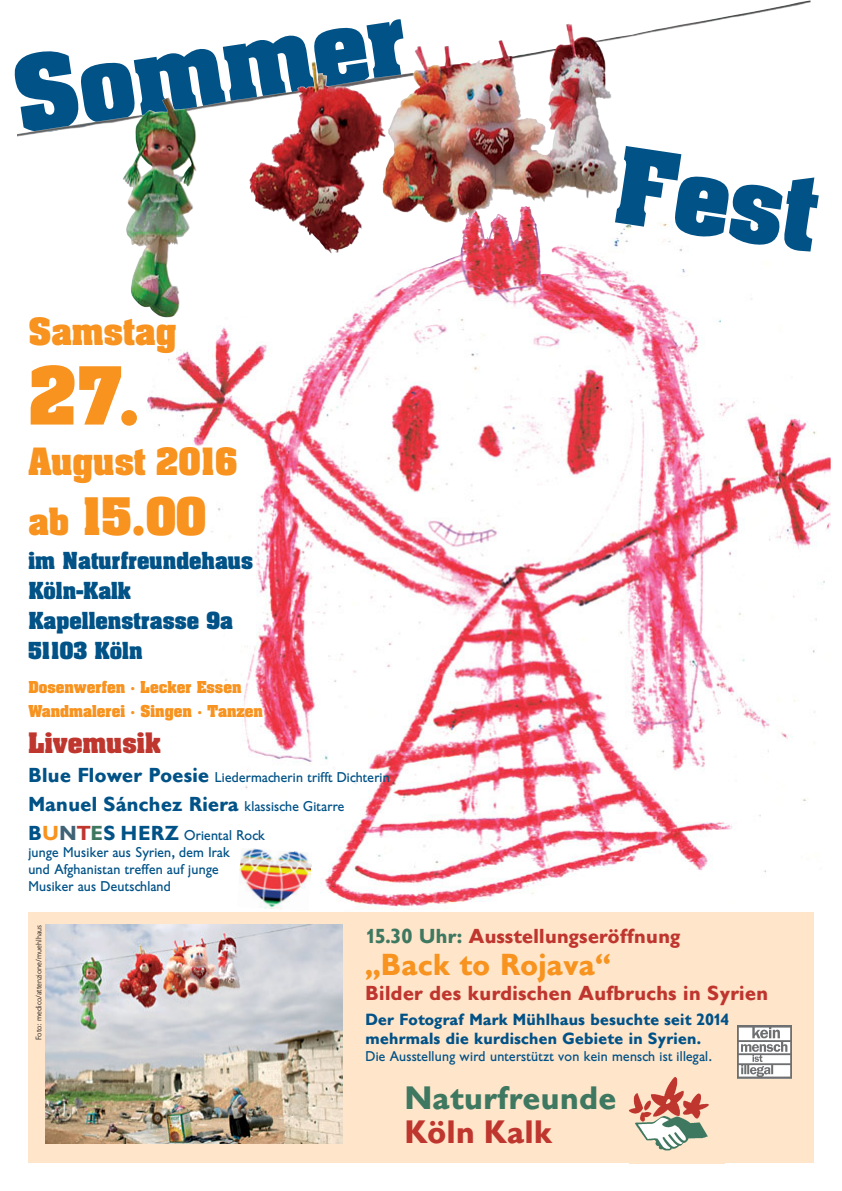
<style>
.page{position:relative;width:842px;height:1191px;background:#fff}
.page>*{position:absolute;margin:0;border:0;box-sizing:border-box;transform-origin:0 0}
.t1{font:700 90px "Aachen";color:#005287}
.t2{font:700 68px "Aachen";color:#f7931e}
.t3{font:700 44px "Aachen";color:#f7931e}
.t4{font:700 32px "Aachen";color:#f7931e}
.t5{font:700 32px "Gill Sans BQ";color:#3e7861}
.t6{font:700 32px "Gill Sans BQ";color:#bf362f}
.t7{font:700 30px "Gill Sans BQ";color:#f7931e}
.t8{font:700 24px "Aachen";color:#bf362f}
.t9{font:700 20px "Gill Sans BQ";color:#bf362f}
.t10{font:700 20px/30px "Aachen";color:#005287}
.t11{font:700 20px "Gill Sans BQ";color:#005287}
.t12{font:700 16px/19px "Gill Sans BQ";color:#005287}
.t13{font:14px/17px "Gill Sans BQ";color:#005287}
.t14{font:700 14px/24px "Aachen";color:#f7931e}
.t15{font:300 8px "Gill Sans BQ";color:#000}
.s1{font-size:32px}
.s2{font-weight:700;font-size:20px}
.s3{font-weight:400;font-size:14px}
.s4{font-weight:700;font-size:20px;color:#f7931e}
.s5{font-weight:700;font-size:20px;color:#3f6276}
.s6{font-weight:700;font-size:20px;color:#bf362f}
.s7{font-weight:700;font-size:20px;color:#3e7861}
.s8{color:#3e7861}
</style>
<div class="page">
<img style="left:145px;top:206px;width:685px;height:704px">
<div style="left:28px;top:911px;width:786px;height:251px;background:#ffe5ca"></div>
<div style="left:629px;top:1076px;width:96px;height:87px;background:#ffe5ca"></div>
<img style="left:629px;top:1077px;width:80px;height:73px">
<img style="left:28px;top:0;width:782px;height:198px">
<img style="left:45px;top:924px;width:297px;height:219px">
<img style="left:738px;top:1026px;width:54px;height:52px">
<img style="left:237px;top:848px;width:75px;height:62px">
<h1 class="t1" style="left:9px;top:50px;width:397px;rotate:-8deg">Sommer</h1>
<h3 class="t4" style="left:28px;top:315px;width:150px">Samstag</h3>
<h2 class="t2" style="left:28px;top:361px;width:114px">27.</h2>
<h3 class="t4" style="left:28px;top:445px;width:210px">August 2016</h3>
<h3 class="t3" style="left:28px;top:493px;width:179px"><span class="s1">ab</span> 15.00</h3>
<h3 class="t10" style="left:28px;top:546px;width:226px">im Naturfreundehaus<br>Köln-Kalk<br>Kapellenstrasse 9a<br>51103 Köln</h3>
<p class="t14" style="left:28px;top:675px;width:236px">Dosenwerfen · Lecker Essen<br>Wandmalerei · Singen · Tanzen</p>
<h3 class="t8" style="left:28px;top:730px;width:134px">Livemusik</h3>
<p class="t13" style="left:28px;top:768px;width:363px"><span class="s2">Blue Flower Poesie</span> Liedermacherin trifft Dichterin</p>
<h3 class="t11" style="left:28px;top:792px;width:318px">Manuel Sánchez Riera <span class="s3">klassische Gitarre</span></h3>
<p class="t13" style="left:28px;top:826px;width:238px"><span class="s2">B</span><span class="s4">U</span><span class="s5">N</span><span class="s6">T</span><span class="s7">E</span><span class="s2">S HERZ</span> Oriental Rock junge Musiker aus Syrien, dem Irak<br>und Afghanistan treffen auf junge<br>Musiker aus Deutschland</p>
<h1 class="t1" style="left:623px;top:140px;width:205px;rotate:8deg">Fest</h1>
<p class="t15" style="left:34px;top:1040px;width:117px;rotate:-90deg">Foto: medico/attenzione/muehlhaus</p>
<h3 class="t9" style="left:366px;top:925px;width:316px"><span class="s8">15.30 Uhr:</span> Ausstellungseröffnung</h3>
<h3 class="t7" style="left:366px;top:948px;width:247px">„Back to Rojava“</h3>
<h3 class="t9" style="left:366px;top:982px;width:404px">Bilder des kurdischen Aufbruchs in Syrien</h3>
<p class="t12" style="left:366px;top:1010px;width:365px">Der Fotograf Mark Mühlhaus besuchte seit 2014 mehrmals die kurdischen Gebiete in Syrien.</p>
<p class="t13" style="left:366px;top:1048px;width:348px">Die Ausstellung wird unterstützt von kein mensch ist illegal.</p>
<h3 class="t5" style="left:405px;top:1080px;width:213px">Naturfreunde</h3>
<h3 class="t6" style="left:405px;top:1114px;width:149px">Köln Kalk</h3>
</div>
